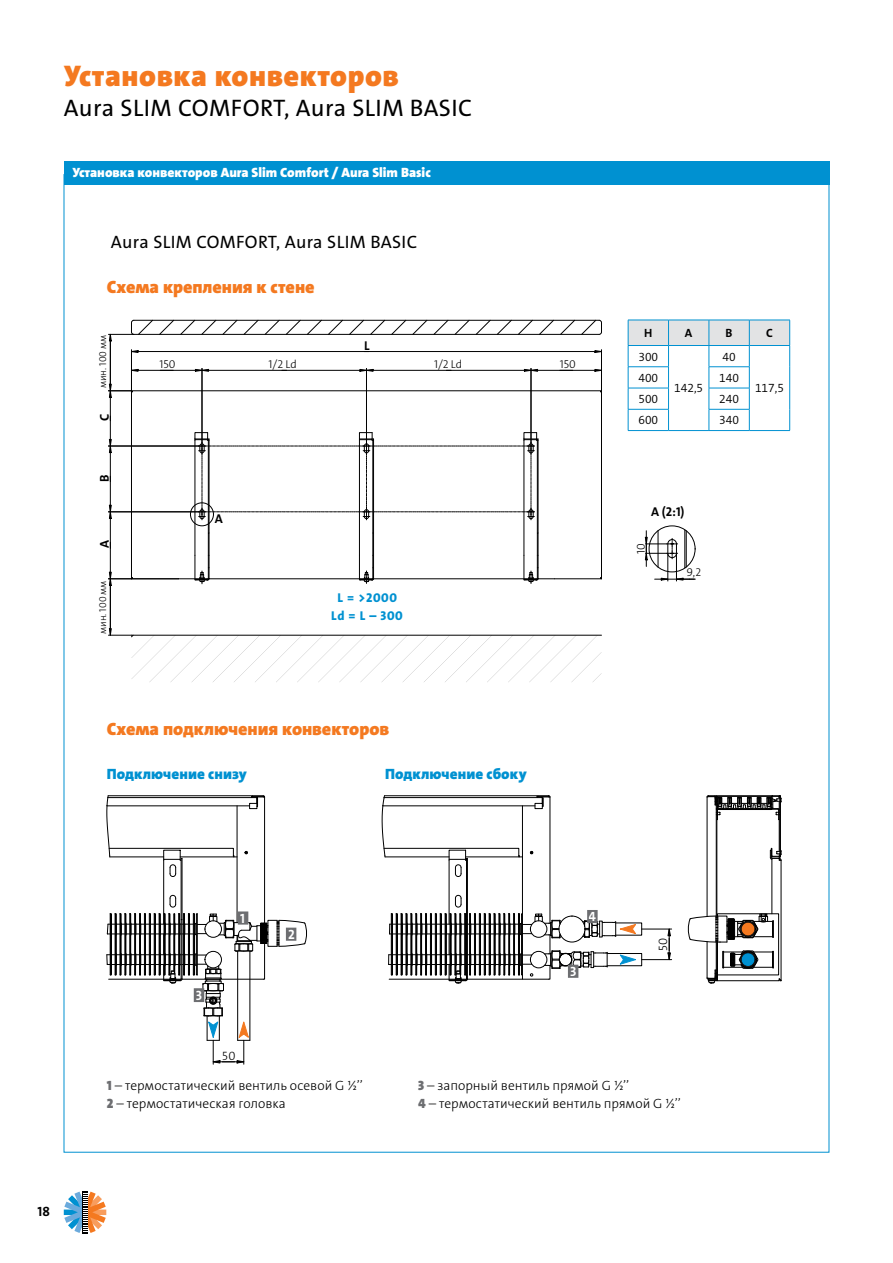
<style>
.page{position:relative;width:893px;height:1263px;background:#fff}
.page>*{position:absolute;margin:0;border:0;box-sizing:border-box;transform-origin:0 0}
.t1{font:900 30px "The Sans LP9";letter-spacing:.02em;color:#f47920}
.t2{font:24px "The Sans LP5 Plain";letter-spacing:.02em;color:#000}
.t3{font:900 18px "The Sans LP9";letter-spacing:-.005em;color:#f47920}
.t4{font:18px "The Sans LP5 Plain";letter-spacing:.02em;color:#000}
.t5{font:900 15px "The Sans LP9";letter-spacing:.005em;color:#0091d1}
.t6{font:13.5px/18px "The Sans LP3 Lig";color:#000}
.t7{font:900 13.5px "The Sans LP9";color:#fff}
.t8{font:13.5px "The Sans LP7 Bld";color:#fff}
.t9{font:13.5px "The Sans LP7 Bld";color:#000}
.t10{font:12.9px/18.1px "The Sans LP8 Ex Bld";letter-spacing:.05em;color:#0091d1;text-align:center}
.t11{font:12.9px "The Sans LP7 Bld";color:#000}
.t12{font:12.15px "The Sans LP3 Lig";color:#000}
.t13{font:12px "The Sans LP4 Se Lig";color:#000}
.t14{font:12px "The Sans LP7 Bld";color:#000}
.t15{font:11.4px "The Sans LP3 Lig";letter-spacing:-.005em;color:#000}
.t16{font:10.05px "The Sans LP3 Lig";color:#000}
.s1{font-family:"The Sans LP9";font-weight:900;color:#6d6e71}
</style>
<div class="page">
<svg style="left:64px;top:1191px;width:42px;height:42px"></svg>
<div style="left:64px;top:162px;width:765px;height:23px;background:#0091d1"></div>
<hr style="left:554px;top:578px;width:47px;height:1px;background:#000">
<hr style="left:131px;top:390px;width:470px;height:1px;background:#000">
<hr style="left:131px;top:391px;width:1px;height:187px;background:#000">
<hr style="left:601px;top:391px;width:1px;height:187px;background:#000">
<hr style="left:685px;top:530px;width:1px;height:38px;background:#000">
<svg style="left:560px;top:321px;width:15px;height:13px"></svg>
<svg style="left:539px;top:321px;width:15px;height:13px"></svg>
<svg style="left:518px;top:321px;width:15px;height:13px"></svg>
<svg style="left:497px;top:321px;width:14px;height:13px"></svg>
<svg style="left:476px;top:321px;width:14px;height:13px"></svg>
<svg style="left:455px;top:321px;width:14px;height:13px"></svg>
<svg style="left:434px;top:321px;width:14px;height:13px"></svg>
<svg style="left:413px;top:321px;width:14px;height:13px"></svg>
<svg style="left:392px;top:321px;width:14px;height:13px"></svg>
<svg style="left:370px;top:321px;width:15px;height:13px"></svg>
<svg style="left:349px;top:321px;width:15px;height:13px"></svg>
<svg style="left:328px;top:321px;width:15px;height:13px"></svg>
<svg style="left:307px;top:321px;width:14px;height:13px"></svg>
<svg style="left:286px;top:321px;width:14px;height:13px"></svg>
<svg style="left:265px;top:321px;width:14px;height:13px"></svg>
<svg style="left:244px;top:321px;width:14px;height:13px"></svg>
<svg style="left:223px;top:321px;width:14px;height:13px"></svg>
<svg style="left:202px;top:321px;width:14px;height:13px"></svg>
<svg style="left:181px;top:321px;width:14px;height:13px"></svg>
<svg style="left:159px;top:321px;width:15px;height:13px"></svg>
<div style="left:190px;top:503px;width:24px;height:23px;border:1px solid #000;border-radius:50%"></div>
<hr style="left:178px;top:578px;width:376px;height:1px;background:#000">
<hr style="left:134px;top:334px;width:465px;height:1px;background:#000">
<svg style="left:581px;top:320px;width:21px;height:15px"></svg>
<hr style="left:134px;top:320px;width:465px;height:1px;background:#000">
<hr style="left:209px;top:370px;width:151px;height:1px;background:#000">
<svg style="left:360px;top:369px;width:13px;height:3px"></svg>
<hr style="left:373px;top:370px;width:151px;height:1px;background:#000">
<hr style="left:366px;top:368px;width:1px;height:75px;background:#000">
<svg style="left:195px;top:369px;width:14px;height:3px"></svg>
<hr style="left:138px;top:370px;width:57px;height:1px;background:#000">
<hr style="left:202px;top:368px;width:1px;height:75px;background:#000">
<svg style="left:524px;top:369px;width:14px;height:3px"></svg>
<hr style="left:538px;top:370px;width:57px;height:1px;background:#000">
<svg style="left:595px;top:369px;width:6px;height:24px"></svg>
<hr style="left:531px;top:368px;width:1px;height:75px;background:#000">
<svg style="left:595px;top:350px;width:6px;height:3px"></svg>
<svg style="left:132px;top:350px;width:6px;height:3px"></svg>
<hr style="left:138px;top:351px;width:457px;height:1px;background:#000">
<hr style="left:131px;top:350px;width:1px;height:41px;background:#000">
<hr style="left:601px;top:350px;width:1px;height:41px;background:#000">
<hr style="left:110px;top:453px;width:1px;height:52px;background:#000">
<svg style="left:109px;top:505px;width:3px;height:14px"></svg>
<hr style="left:110px;top:518px;width:1px;height:54px;background:#000">
<hr style="left:108px;top:578px;width:70px;height:1px;background:#000">
<hr style="left:108px;top:511px;width:91px;height:1px;background:#000">
<svg style="left:109px;top:439px;width:3px;height:14px"></svg>
<hr style="left:110px;top:397px;width:1px;height:42px;background:#000">
<hr style="left:108px;top:446px;width:91px;height:1px;background:#000">
<hr style="left:110px;top:585px;width:1px;height:44px;background:#000">
<svg style="left:108px;top:572px;width:25px;height:14px"></svg>
<svg style="left:108px;top:628px;width:493px;height:54px"></svg>
<svg style="left:195px;top:432px;width:344px;height:152px"></svg>
<svg style="left:645px;top:531px;width:50px;height:50px"></svg>
<hr style="left:110px;top:341px;width:1px;height:43px;background:#000">
<svg style="left:108px;top:368px;width:30px;height:30px"></svg>
<svg style="left:108px;top:320px;width:45px;height:21px"></svg>
<svg style="left:277px;top:920px;width:30px;height:27px"></svg>
<svg style="left:107px;top:795px;width:161px;height:269px"></svg>
<div style="left:615px;top:923px;width:27px;height:12px;border:1px solid #000"></div>
<div style="left:607px;top:953px;width:35px;height:13px;border:1px solid #000"></div>
<hr style="left:716px;top:805px;width:1px;height:112px;background:#000">
<hr style="left:707px;top:797px;width:1px;height:119px;background:#000">
<hr style="left:779px;top:820px;width:1px;height:31px;background:#000">
<hr style="left:717px;top:820px;width:1px;height:97px;background:#000">
<hr style="left:780px;top:797px;width:1px;height:59px;background:#000">
<svg style="left:707px;top:795px;width:75px;height:25px"></svg>
<svg style="left:688px;top:848px;width:94px;height:136px"></svg>
<svg style="left:382px;top:795px;width:254px;height:189px"></svg>
<svg style="left:668px;top:928px;width:3px;height:31px"></svg>
<hr style="left:642px;top:959px;width:30px;height:1px;background:#000">
<hr style="left:642px;top:929px;width:30px;height:1px;background:#000">
<div style="left:588px;top:911px;width:9px;height:11px;background:#6d6e71"></div>
<div style="left:587px;top:910px;width:11px;height:13px;border:2px solid #6d6e71"></div>
<div style="left:287px;top:928px;width:9px;height:12px;background:#6d6e71"></div>
<div style="left:286px;top:928px;width:10px;height:13px;border:2px solid #6d6e71"></div>
<div style="left:195px;top:989px;width:8px;height:12px;background:#6d6e71"></div>
<div style="left:194px;top:988px;width:10px;height:14px;border:2px solid #6d6e71"></div>
<div style="left:239px;top:912px;width:9px;height:12px;background:#6d6e71"></div>
<div style="left:238px;top:911px;width:10px;height:13px;border:2px solid #6d6e71"></div>
<div style="left:569px;top:965px;width:9px;height:12px;background:#6d6e71"></div>
<div style="left:568px;top:965px;width:10px;height:13px;border:2px solid #6d6e71"></div>
<hr style="left:628px;top:430px;width:40px;height:1px;background:#0091d1">
<hr style="left:668px;top:430px;width:41px;height:1px;background:#0091d1">
<hr style="left:709px;top:430px;width:40px;height:1px;background:#0091d1">
<svg style="left:628px;top:320px;width:162px;height:110px"></svg>
<hr style="left:749px;top:430px;width:41px;height:1px;background:#0091d1">
<h1 class="t1" style="left:64px;top:57px;width:336px">Установка конвекторов</h1>
<h2 class="t2" style="left:64px;top:92px;width:410px">Aura SLIM COMFORT, Aura SLIM BASIC</h2>
<p class="t7" style="left:72px;top:163px;width:360px">Установка конвекторов Aura Slim Comfort / Aura Slim Basic</p>
<h3 class="t4" style="left:111px;top:231px;width:308px">Aura SLIM COMFORT, Aura SLIM BASIC</h3>
<h3 class="t3" style="left:107px;top:276px;width:209px">Схема крепления к стене</h3>
<p class="t16" style="left:96px;top:388px;width:55px;rotate:-90deg">мин. 100 мм</p>
<p class="t11" style="left:96px;top:421px;width:9px;rotate:-90deg">C</p>
<p class="t11" style="left:96px;top:482px;width:9px;rotate:-90deg">B</p>
<p class="t11" style="left:96px;top:548px;width:10px;rotate:-90deg">A</p>
<p class="t16" style="left:96px;top:634px;width:55px;rotate:-90deg">мин. 100 мм</p>
<p class="t11" style="left:364px;top:337px;width:7px">L</p>
<p class="t15" style="left:160px;top:357px;width:17px">150</p>
<p class="t15" style="left:434px;top:357px;width:30px">1/2 Ld</p>
<p class="t15" style="left:560px;top:357px;width:17px">150</p>
<p class="t15" style="left:269px;top:357px;width:30px">1/2 Ld</p>
<p class="t11" style="left:215px;top:510px;width:10px">A</p>
<p class="t10" style="left:331px;top:588px;width:73px">L = &gt;2000<br>Ld = L – 300</p>
<h3 class="t3" style="left:107px;top:717px;width:284px">Схема подключения конвекторов</h3>
<p class="t5" style="left:107px;top:764px;width:141px">Подключение снизу</p>
<p class="t5" style="left:385px;top:764px;width:143px">Подключение сбоку</p>
<p class="t14" style="left:644px;top:325px;width:10px">H</p>
<p class="t14" style="left:685px;top:325px;width:9px">A</p>
<p class="t14" style="left:726px;top:325px;width:8px">B</p>
<p class="t14" style="left:766px;top:325px;width:8px">C</p>
<p class="t13" style="left:638px;top:349px;width:21px">300</p>
<p class="t13" style="left:674px;top:381px;width:31px">142,5</p>
<p class="t13" style="left:722px;top:349px;width:15px">40</p>
<p class="t13" style="left:638px;top:370px;width:21px">400</p>
<p class="t13" style="left:719px;top:370px;width:21px">140</p>
<p class="t13" style="left:638px;top:391px;width:21px">500</p>
<p class="t13" style="left:719px;top:391px;width:21px">240</p>
<p class="t13" style="left:638px;top:413px;width:21px">600</p>
<p class="t13" style="left:719px;top:413px;width:21px">340</p>
<p class="t13" style="left:755px;top:381px;width:31px">117,5</p>
<p class="t11" style="left:651px;top:503px;width:35px">A (2:1)</p>
<p class="t15" style="left:633px;top:554px;width:12px;rotate:-90deg">01</p>
<p class="t15" style="left:686px;top:565px;width:16px">9,2</p>
<p class="t9" style="left:38px;top:1202px;width:14px">18</p>
<p class="t8" style="left:240px;top:910px;width:6px">1</p>
<p class="t8" style="left:196px;top:986px;width:8px">3</p>
<p class="t12" style="left:222px;top:1048px;width:15px">50</p>
<p class="t8" style="left:288px;top:926px;width:8px">2</p>
<p class="t6" style="left:107px;top:1076px;width:257px"><span class="s1">1</span> – термостатический вентиль осевой G ½’’<br><span class="s1">2</span> – термостатическая головка</p>
<p class="t8" style="left:589px;top:908px;width:9px">4</p>
<p class="t8" style="left:570px;top:963px;width:8px">3</p>
<p class="t12" style="left:655px;top:951px;width:15px;rotate:-90deg">50</p>
<p class="t6" style="left:418px;top:1076px;width:264px"><span class="s1">3</span> – запорный вентиль прямой G ½’’<br><span class="s1">4</span> – термостатический вентиль прямой G ½’’</p>
</div>
